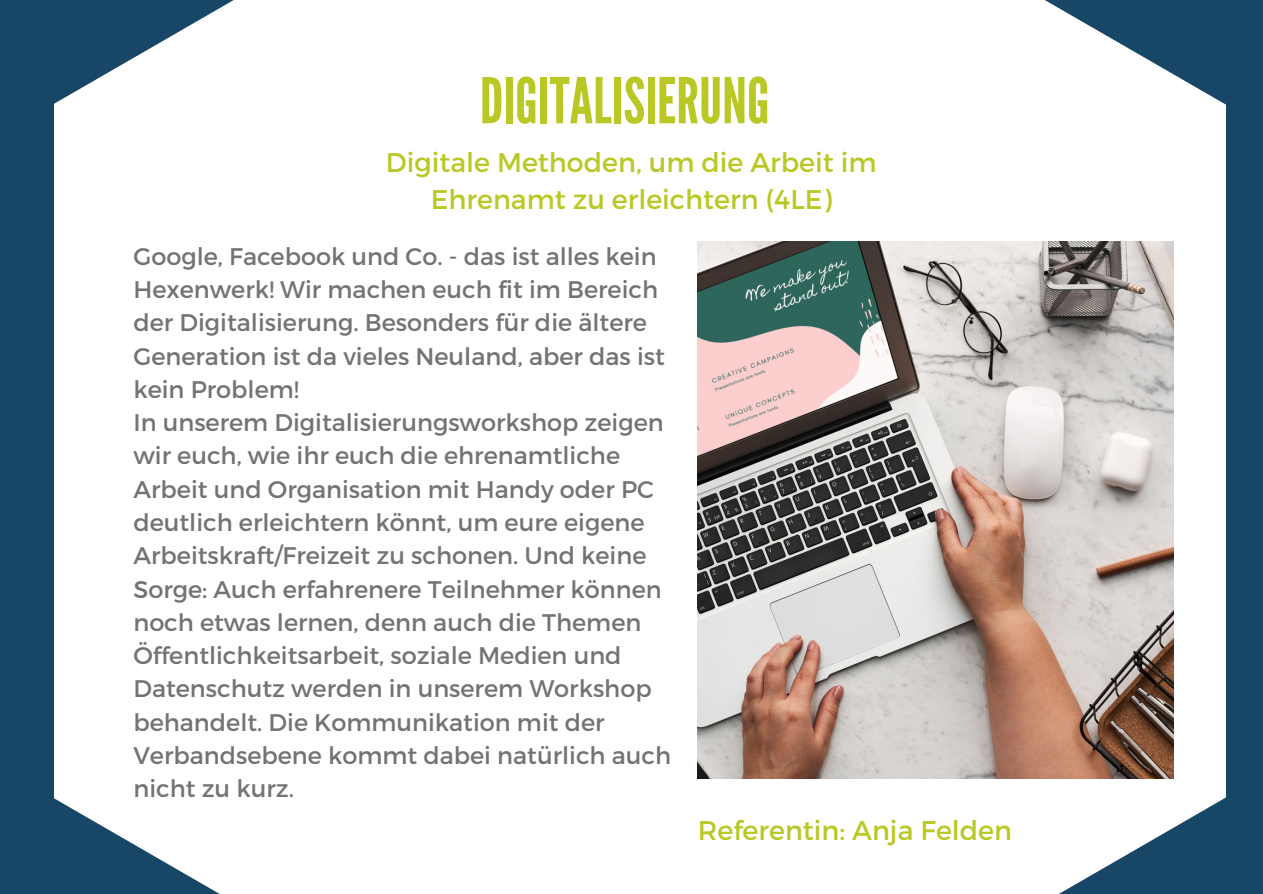
<style>
.page{position:relative;width:1263px;height:894px;background:#fff}
.page>*{position:absolute;margin:0;border:0;box-sizing:border-box;transform-origin:0 0}
.t1{font:63px "League Gothic";color:#bac826}
.t2{font:27px/37px "Montserrat";color:#bac826;text-align:center}
.t3{font:24px/33.3px "Montserrat";color:#737373}
</style>
<div class="page">
<div style="left:0;top:0;width:1263px;height:893px;background:#184666"></div>
<div style="left:54px;top:0;width:1171px;height:893px;background:#fff"></div>
<img style="left:698px;top:241px;width:476px;height:537px">
<h1 class="t1" style="left:480px;top:64px;width:291px">DIGITALISIERUNG</h1>
<p class="t2" style="left:386px;top:143px;width:492px">Digitale Methoden, um die Arbeit im<br>Ehrenamt zu erleichtern (4LE)</p>
<p class="t3" style="left:133px;top:238px;width:539px">Google, Facebook und Co. - das ist alles kein Hexenwerk! Wir machen euch fit im Bereich der Digitalisierung. Besonders für die ältere Generation ist da vieles Neuland, aber das ist kein Problem!<br>In unserem Digitalisierungsworkshop zeigen wir euch, wie ihr euch die ehrenamtliche Arbeit und Organisation mit Handy oder PC deutlich erleichtern könnt, um eure eigene Arbeitskraft/Freizeit zu schonen. Und keine Sorge: Auch erfahrenere Teilnehmer können noch etwas lernen, denn auch die Themen Öffentlichkeitsarbeit, soziale Medien und Datenschutz werden in unserem Workshop behandelt. Die Kommunikation mit der Verbandsebene kommt dabei natürlich auch nicht zu kurz.</p>
<p class="t2" style="left:698px;top:810px;width:316px">Referentin: Anja Felden</p>
</div>
